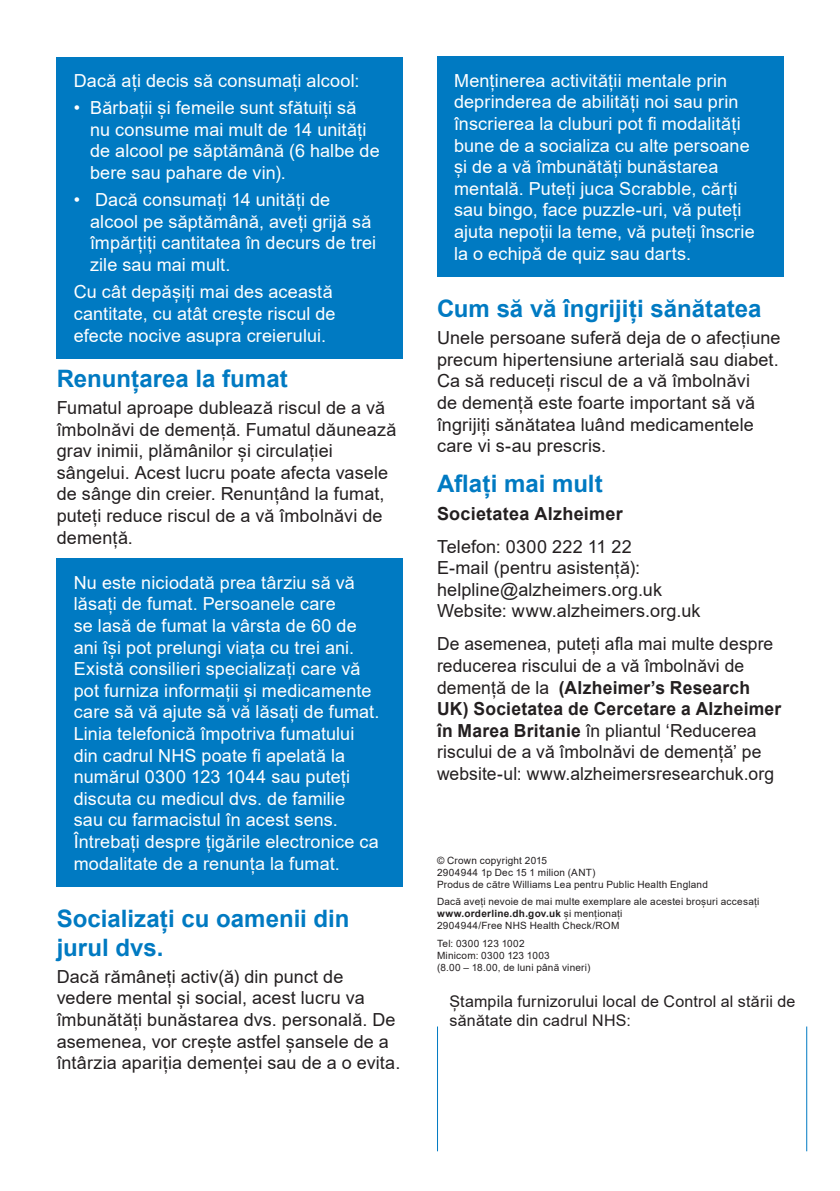
<style>
.page{position:relative;width:840px;height:1191px;background:#fff}
.page>*{position:absolute;margin:0;border:0;box-sizing:border-box;transform-origin:0 0}
.t1{font:700 24px/28.8px "Arial";color:#007ac2}
.t2{font:18px/21.6px "Arial";letter-spacing:.005em;color:#fff}
.body_copy{font:18px/21.6px "Arial";letter-spacing:.005em;color:#231f20}
.body_copy-2{font:700 18px "Arial";letter-spacing:.015em;color:#231f20}
.body_copy-3{font:16px/19.2px "Arial";letter-spacing:.01em;color:#231f20}
.body_copy-4{font:10px/12px "Arial";letter-spacing:.02em;color:#231f20}
.s1{font-weight:700}
</style>
<div class="page">
<hr style="left:437px;top:1026px;width:1px;height:125px;background:#007ac2">
<hr style="left:805px;top:1026px;width:1px;height:125px;background:#007ac2">
<div style="left:57px;top:57px;width:346px;height:301px;background:#007ac2"></div>
<div style="left:57px;top:558px;width:346px;height:328px;background:#007ac2"></div>
<div style="left:437px;top:57px;width:345px;height:220px;background:#007ac2"></div>
<p class="t2" style="left:74px;top:70px;width:287px">Dacă ați decis să consumați alcool:</p>
<p class="t2" style="left:90px;top:97px;width:291px;text-indent:-16px">• Bărbații și femeile sunt sfătuiți să nu consume mai mult de 14 unități de alcool pe săptămână (6 halbe de bere sau pahare de vin).</p>
<p class="t2" style="left:90px;top:189px;width:287px;text-indent:-16px">• Dacă consumați 14 unități de alcool pe săptămână, aveți grijă să împărțiți cantitatea în decurs de trei zile sau mai mult.</p>
<p class="t2" style="left:74px;top:281px;width:263px">Cu cât depășiți mai des această cantitate, cu atât crește riscul de efecte nocive asupra creierului.</p>
<h1 class="t1" style="left:57px;top:364px;width:232px">Renunțarea la fumat</h1>
<p class="body_copy" style="left:57px;top:397px;width:341px">Fumatul aproape dublează riscul de a vă îmbolnăvi de demență. Fumatul dăunează grav inimii, plămânilor și circulației sângelui. Acest lucru poate afecta vasele de sânge din creier. Renunțând la fumat, puteți reduce riscul de a vă îmbolnăvi de demență.</p>
<p class="t2" style="left:74px;top:571px;width:307px">Nu este niciodată prea târziu să vă lăsați de fumat. Persoanele care<br>se lasă de fumat la vârsta de 60 de ani își pot prelungi viața cu trei ani.<br>Există consilieri specializați care vă pot furniza informații și medicamente care să vă ajute să vă lăsați de fumat.<br>Linia telefonică împotriva fumatului din cadrul NHS poate fi apelată la numărul 0300 123 1044 sau puteți discuta cu medicul dvs. de familie<br>sau cu farmacistul în acest sens.<br>Întrebați despre țigările electronice ca modalitate de a renunța la fumat.</p>
<h1 class="t1" style="left:57px;top:904px;width:294px">Socializați cu oamenii din jurul dvs.</h1>
<p class="body_copy" style="left:57px;top:965px;width:345px">Dacă rămâneți activ(ă) din punct de vedere mental și social, acest lucru va îmbunătăți bunăstarea dvs. personală. De asemenea, vor crește astfel șansele de a întârzia apariția demenței sau de a o evita.</p>
<p class="t2" style="left:454px;top:70px;width:302px">Menținerea activității mentale prin deprinderea de abilități noi sau prin înscrierea la cluburi pot fi modalități bune de a socializa cu alte persoane și de a vă îmbunătăți bunăstarea mentală. Puteți juca Scrabble, cărți sau bingo, face puzzle-uri, vă puteți ajuta nepoții la teme, vă puteți înscrie la o echipă de quiz sau darts.</p>
<h1 class="t1" style="left:437px;top:294px;width:326px">Cum să vă îngrijiți sănătatea</h1>
<p class="body_copy" style="left:437px;top:327px;width:345px">Unele persoane suferă deja de o afecțiune precum hipertensiune arterială sau diabet.<br>Ca să reduceți riscul de a vă îmbolnăvi<br>de demență este foarte important să vă îngrijiți sănătatea luând medicamentele care vi s-au prescris.</p>
<h1 class="t1" style="left:437px;top:470px;width:167px">Aflați mai mult</h1>
<p class="body_copy-2" style="left:437px;top:500px;width:187px">Societatea Alzheimer</p>
<p class="body_copy" style="left:437px;top:535px;width:265px">Telefon: 0300 222 11 22<br>E-mail (pentru asistență): helpline@alzheimers.org.uk<br>Website: www.alzheimers.org.uk</p>
<p class="body_copy" style="left:437px;top:633px;width:345px">De asemenea, puteți afla mai multe despre reducerea riscului de a vă îmbolnăvi de demență de la <span class="s1">(Alzheimer’s Research UK) Societatea de Cercetare a Alzheimer în Marea Britanie</span> în pliantul ‘Reducerea riscului de a vă îmbolnăvi de demență’ pe website-ul: www.alzheimersresearchuk.org</p>
<p class="body_copy-4" style="left:437px;top:854px;width:112px">© Crown copyright 2015</p>
<p class="body_copy-4" style="left:437px;top:866px;width:160px">2904944 1p Dec 15 1 milion (ANT)</p>
<p class="body_copy-4" style="left:437px;top:878px;width:272px">Produs de către Williams Lea pentru Public Health England</p>
<p class="body_copy-4" style="left:437px;top:896px;width:324px">Dacă aveți nevoie de mai multe exemplare ale acestei broșuri accesați <span class="s1">www.orderline.dh.gov.uk</span> și menționați<br>2904944/Free NHS Health Check/ROM</p>
<p class="body_copy-4" style="left:437px;top:937px;width:155px">Tel: 0300 123 1002<br>Minicom: 0300 123 1003<br>(8.00 – 18.00, de luni până vineri)</p>
<p class="body_copy-3" style="left:449px;top:991px;width:347px">Ștampila furnizorului local de Control al stării de sănătate din cadrul NHS:</p>
</div>
